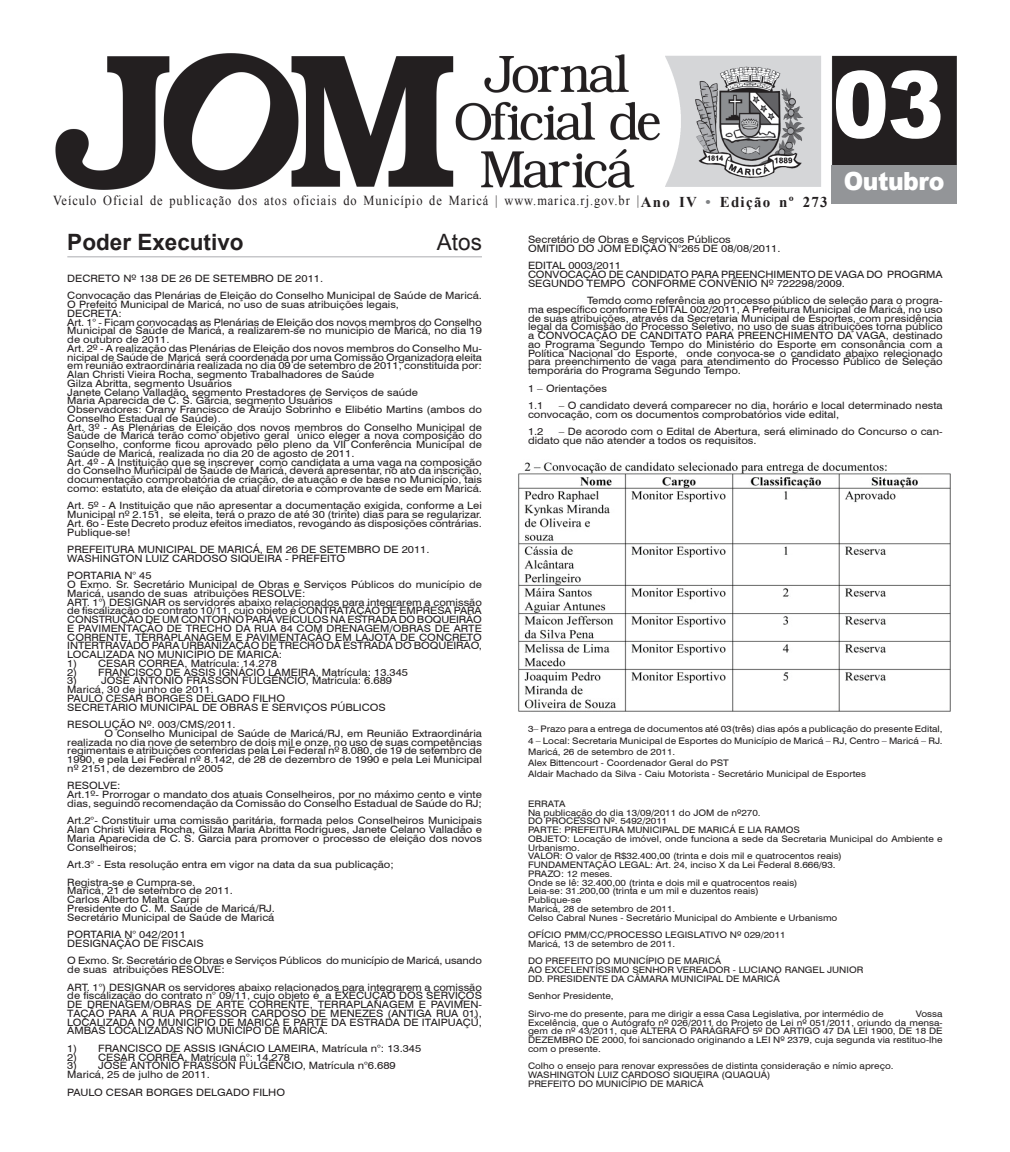
<style>
.page{position:relative;width:1010px;height:1152px;background:#fff}
.page>*{position:absolute;margin:0;border:0;box-sizing:border-box;transform-origin:0 0}
.t1{font:900 92.5px "Arial";color:#fff;scale:.92 1}
.t2{font:900 25px "Arial";letter-spacing:-.02em;color:#fff;scale:.94 1}
.t3{font:700 22.5px "Arial";color:#231f20}
.t4{font:22.5px "Arial";color:#231f20}
.t5{font:700 15px "Times New Roman";letter-spacing:.085em;color:#231f20}
.t6{font:13.75px "Times New Roman";letter-spacing:.075em;color:#231f20;scale:.9 1}
.t7{font:10.12px/8.8px "Swiss 721 BT";color:#231f20;scale:1.11 1}
.t8{font:9px/8.8px "Swiss 721 BT";color:#231f20;scale:1.11 1}
.s1{color:#808285}
</style>
<div class="page">
<img style="left:55px;top:53px;width:902px;height:137px">
<div style="left:831px;top:166px;width:126px;height:38px;background:#939598"></div>
<hr style="left:67px;top:256px;width:415px;height:1px;background:#bcbdc0">
<img style="left:518px;top:462px;width:433px;height:250px">
<h1 class="t1" style="left:832px;top:37px;width:123px">03</h1>
<h3 class="t6" style="left:53px;top:191px;width:653px">Veículo Oficial de publicação dos atos oficiais do Município de Maricá | www.marica.rj.gov.br |</h3>
<h3 class="t5" style="left:641px;top:191px;width:188px">Ano IV <span class="s1">•</span> Edição nº 273</h3>
<h2 class="t2" style="left:844px;top:163px;width:109px">Outubro</h2>
<h3 class="t3" style="left:67px;top:227px;width:178px">Poder Executivo</h3>
<h3 class="t4" style="left:437px;top:228px;width:47px">Atos</h3>
<p class="t7" style="left:67px;top:269px;width:375px;line-height:17.5px">DECRETO Nº 138 DE 26 DE SETEMBRO DE 2011.<br>Convocação das Plenárias de Eleição do Conselho Municipal de Saúde de Maricá.</p>
<p class="t7" style="left:67px;top:300px;width:375px">O Prefeito Municipal de Maricá, no uso de suas atribuições legais,<br>DECRETA:<br>Art. 1° - Ficam convocadas as Plenárias de Eleição dos novos membros do Conselho Municipal de Saúde de Maricá, a realizarem-se no município de Maricá, no dia 19 de outubro de 2011.<br>Art. 2º - A realização das Plenárias de Eleição dos novos membros do Conselho Mu&shy;nicipal de Saúde de Maricá será coordenada por uma Comissão Organizadora eleita em reunião extraordinária realizada no dia 09 de setembro de 2011, constituída por:<br>Alan Christi Vieira Rocha, segmento Trabalhadores de Saúde<br>Gilza Abritta, segmento Usuários<br>Janete Celano Valladão, segmento Prestadores de Serviços de saúde<br>Maria Aparecida de C. S. Garcia, segmento Usuários<br>Observadores: Orany Francisco de Araújo Sobrinho e Elibétio Martins (ambos do Conselho Estadual de Saúde).<br>Art. 3º - As Plenárias de Eleição dos novos membros do Conselho Municipal de Saúde de Maricá terão como objetivo geral único eleger a nova composição do Conselho, conforme ficou aprovado pelo pleno da VII Conferência Municipal de Saúde de Maricá, realizada no dia 20 de agosto de 2011.<br>Art. 4º - A Instituição que se inscrever como candidata a uma vaga na composição do Conselho Municipal de Saúde de Maricá, deverá apresentar, no ato da inscrição, documentação comprobatória de criação, de atuação e de base no Município, tais como: estatuto, ata de eleição da atual diretoria e comprovante de sede em Maricá.</p>
<p class="t7" style="left:67px;top:501px;width:375px;text-align:justify">Art. 5º - A Instituição que não apresentar a documentação exigida, conforme a Lei Municipal nº 2.151, se eleita, terá o prazo de até 30 (trinte) dias para se regularizar.<br>Art. 6o - Este Decreto produz efeitos imediatos, revogando as disposições contrárias.<br>Publique-se!</p>
<p class="t7" style="left:67px;top:545px;width:328px">PREFEITURA MUNICIPAL DE MARICÁ, EM 26 DE SETEMBRO DE 2011.<br>WASHINGTON LUIZ CARDOSO SIQUEIRA - PREFEITO</p>
<p class="t7" style="left:67px;top:571px;width:375px">PORTARIA N° 45<br>O Exmo. Sr. Secretário Municipal de Obras e Serviços Públicos do município de Maricá, usando de suas atribuições RESOLVE:<br>ART. 1°) DESIGNAR os servidores abaixo relacionados para integrarem a comissão de fiscalização do contrato 10/11, cujo objeto é CONTRATAÇÃO DE EMPRESA PARA CONSTRUÇÃO DE UM CONTORNO PARA VEÍCULOS NA ESTRADA DO BOQUEIRÃO E PAVIMENTAÇÃO DE TRECHO DA RUA 84 COM DRENAGEM/OBRAS DE ARTE CORRENTE, TERRAPLANAGEM E PAVIMENTAÇÃO EM LAJOTA DE CONCRETO INTERTRAVADO PARA URBANIZAÇÃO DE TRECHO DA ESTRADA DO BOQUEIRÃO, LOCALIZADA NO MUNICÍPIO DE MARICÁ:</p>
<p class="t7" style="left:67px;top:659px;width:190px">1) CESAR CORREA, Matrícula: 14.278</p>
<p class="t7" style="left:67px;top:667px;width:308px">2) FRANCISCO DE ASSIS IGNÁCIO LAMEIRA, Matrícula: 13.345</p>
<p class="t7" style="left:67px;top:676px;width:294px">3) JOSÉ ANTONIO FRASSON FULGÊNCIO, Matrícula: 6.689<br>Maricá, 30 de junho de 2011.<br>PAULO CESAR BORGES DELGADO FILHO<br>SECRETÁRIO MUNICIPAL DE OBRAS E SERVIÇOS PÚBLICOS</p>
<p class="t7" style="left:67px;top:720px;width:153px">RESOLUÇÃO Nº. 003/CMS/2011.</p>
<p class="t7" style="left:105px;top:729px;width:341px">O Conselho Municipal de Saúde de Maricá/RJ, em Reunião Extraordinária</p>
<p class="t7" style="left:67px;top:737px;width:375px">realizada no dia nove de setembro de dois mil e onze, no uso de suas competências</p>
<p class="t7" style="left:67px;top:746px;width:375px">regimentais e atribuições conferidas pela Lei Federal nº 8.080, de 19 de setembro de</p>
<p class="t7" style="left:67px;top:755px;width:375px">1990, e pela Lei Federal nº 8.142, de 28 de dezembro de 1990 e pela Lei Municipal</p>
<p class="t7" style="left:67px;top:764px;width:142px">nº 2151, de dezembro de 2005</p>
<p class="t7" style="left:67px;top:781px;width:375px">RESOLVE:<br>Art.1º- Prorrogar o mandato dos atuais Conselheiros, por no máximo cento e vinte dias, seguindo recomendação da Comissão do Conselho Estadual de Saúde do RJ;</p>
<p class="t7" style="left:67px;top:816px;width:375px;text-align:justify">Art.2°- Constituir uma comissão paritária, formada pelos Conselheiros Municipais Alan Christi Vieira Rocha, Gilza Maria Abritta Rodrigues, Janete Celano Valladão e Maria Aparecida de C. S. Garcia para promover o processo de eleição dos novos Conselheiros;</p>
<p class="t7" style="left:67px;top:855px;width:296px;line-height:17.5px">Art.3° - Esta resolução entra em vigor na data da sua publicação;<br>Registra-se e Cumpra-se.</p>
<p class="t7" style="left:67px;top:886px;width:188px">Maricá, 21 de setembro de 2011.<br>Carlos Alberto Malta Carpi<br>Presidente do C. M. Saúde de Maricá/RJ.<br>Secretário Municipal de Saúde de Maricá</p>
<p class="t7" style="left:67px;top:930px;width:124px">PORTARIA N° 042/2011<br>DESIGNAÇÃO DE FISCAIS</p>
<p class="t7" style="left:67px;top:956px;width:375px">O Exmo. Sr. Secretário de Obras e Serviços Públicos do município de Maricá, usando de suas atribuições RESOLVE:</p>
<p class="t7" style="left:67px;top:982px;width:375px;text-align:justify">ART. 1°) DESIGNAR os servidores abaixo relacionados para integrarem a comissão de fiscalização do contrato n° 09/11, cujo objeto é a EXECUÇÃO DOS SERVIÇOS DE DRENAGEM/OBRAS DE ARTE CORRENTE, TERRAPLANAGEM E PAVIMEN-TAÇÃO PARA A RUA PROFESSOR CARDOSO DE MENEZES (ANTIGA RUA 01), LOCALIZADA NO MUNICÍPIO DE MARICÁ E PARTE DA ESTRADA DE ITAIPUAÇÚ, AMBAS LOCALIZADAS NO MUNICÍPO DE MARICÁ.</p>
<p class="t7" style="left:67px;top:1043px;width:320px">1) FRANCISCO DE ASSIS IGNÁCIO LAMEIRA, Matrícula n°: 13.345</p>
<p class="t7" style="left:67px;top:1052px;width:202px">2) CESAR CORRÊA, Matrícula n°: 14.278</p>
<p class="t7" style="left:67px;top:1061px;width:297px">3) JOSÉ ANTÔNIO FRASSON FULGÊNCIO, Matrícula n°6.689<br>Maricá, 25 de julho de 2011.</p>
<p class="t7" style="left:67px;top:1087px;width:198px">PAULO CESAR BORGES DELGADO FILHO</p>
<p class="t7" style="left:528px;top:235px;width:229px">Secretário de Obras e Serviços Públicos<br>OMITIDO DO JOM EDIÇÃO N°265 DE 08/08/2011.</p>
<p class="t7" style="left:528px;top:261px;width:375px">EDITAL 0003/2011<br>CONVOCAÇÃO DE CANDIDATO PARA PREENCHIMENTO DE VAGA DO PROGRMA<br>SEGUNDO TEMPO CONFORME CONVÊNIO Nº 722298/2009.</p>
<p class="t7" style="left:528px;top:296px;width:375px;text-align:justify;text-indent:59px">Temdo como referência ao processo público de seleção para o progra&shy;ma específico conforme EDITAL 002/2011, A Prefeitura Municipal de Maricá, no uso de suas atribuições, através da Secretaria Municipal de Esportes, com presidência legal da Comissão do Processo Seletivo, no uso de suas atribuições torna público a CONVOCAÇÃO DE CANDITATO PARA PREENCHIMENTO DA VAGA, destinado ao Programa Segundo Tempo do Ministério do Esporte em consonância com a Política Nacional do Esporte, onde convoca-se o candidato abaixo relecionado para preenchimento de vaga para atendimento do Processo Público de Seleção temporária do Programa Segundo Tempo.</p>
<p class="t7" style="left:528px;top:379px;width:73px;line-height:17.5px">1 – Orientações<br>1.1</p>
<p class="t7" style="left:528px;top:401px;width:375px;text-indent:31px">– O candidato deverá comparecer no dia, horário e local determinado nesta convocação, com os documentos comprobatórios vide edital,</p>
<p class="t7" style="left:528px;top:427px;width:15px">1.2</p>
<p class="t7" style="left:528px;top:427px;width:375px;text-indent:31px">– De acorodo com o Edital de Abertura, será eliminado do Concurso o can&shy;didato que não atender a todos os requisitos.</p>
<p class="t8" style="left:528px;top:723px;width:375px;line-height:11.2px">3– Prazo para a entrega de documentos até 03(três) dias após a publicação do presente Edital, 4 – Local: Secretaria Municipal de Esportes do Município de Maricá – RJ, Centro – Maricá – RJ.<br>Maricá, 26 de setembro de 2011.<br>Alex Bittencourt - Coordenador Geral do PST<br>Aldair Machado da Silva - Caiu Motorista - Secretário Municipal de Esportes</p>
<p class="t8" style="left:528px;top:799px;width:375px">ERRATA<br>Na publicação do dia 13/09/2011 do JOM de nº270.<br>DO PROCESSO Nº. 5492/2011<br>PARTE: PREFEITURA MUNICIPAL DE MARICÁ E LIA RAMOS<br>OBJETO: Locação de imóvel, onde funciona a sede da Secretaria Municipal do Ambiente e Urbanismo.<br>VALOR: O valor de R$32.400,00 (trinta e dois mil e quatrocentos reais)<br>FUNDAMENTAÇÃO LEGAL: Art. 24, inciso X da Lei Federal 8.666/93.<br>PRAZO: 12 meses.<br>Onde se lê: 32.400,00 (trinta e dois mil e quatrocentos reais)<br>Leia-se: 31.200,00 (trinta e um mil e duzentos reais)<br>Publique-se<br>Maricá, 28 de setembro de 2011.<br>Celso Cabral Nunes - Secretário Municipal do Ambiente e Urbanismo</p>
<p class="t8" style="left:528px;top:930px;width:234px">OFÍCIO PMM/CC/PROCESSO LEGISLATIVO Nº 029/2011<br>Maricá, 13 de setembro de 2011.</p>
<p class="t8" style="left:528px;top:956px;width:304px">DO PREFEITO DO MUNICÍPIO DE MARICÁ<br>AO EXCELENTÍSSIMO SENHOR VEREADOR - LUCIANO RANGEL JUNIOR<br>DD. PRESIDENTE DA CÂMARA MUNICIPAL DE MARICÁ</p>
<p class="t8" style="left:528px;top:987px;width:322px;line-height:17.5px">Senhor Presidente,<br>Sirvo-me do presente, para me dirigir a essa Casa Legislativa, por intermédio de</p>
<p class="t8" style="left:528px;top:1009px;width:375px;text-align:justify;text-indent:388px">Vossa Excelência, que o Autógrafo nº 026/2011 do Projeto de Lei nº 051/2011, oriundo da mensa&shy;gem de nº 43/2011, que ALTERA O PARÁGRAFO 5º DO ARTIGO 47 DA LEI 1900, DE 18 DE DEZEMBRO DE 2000, foi sancionado originando a LEI Nº 2379, cuja segunda via restituo-lhe com o presente.</p>
<p class="t8" style="left:528px;top:1061px;width:331px">Colho o ensejo para renovar expressões de distinta consideração e nímio apreço.<br>WASHINGTON LUIZ CARDOSO SIQUEIRA (QUAQUÁ)<br>PREFEITO DO MUNICÍPIO DE MARICÁ</p>
</div>
